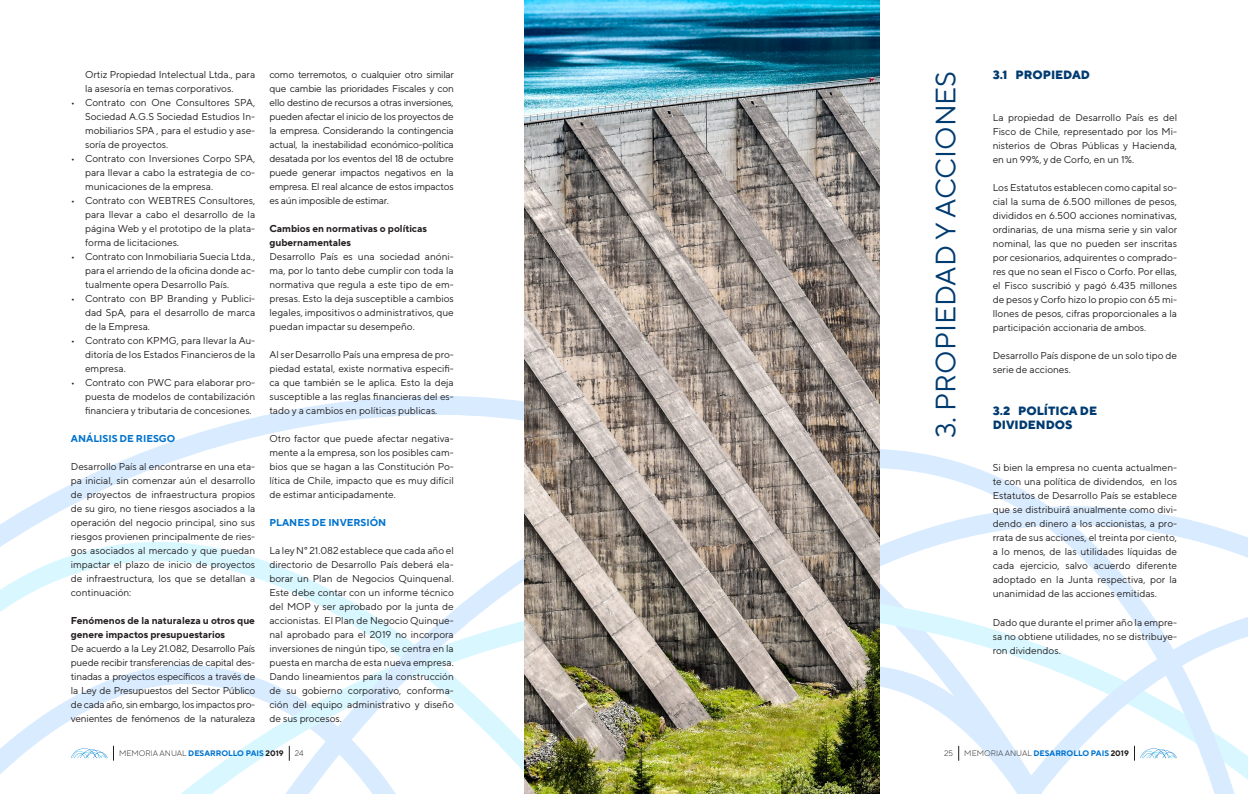
<style>
.page{position:relative;width:1248px;height:794px;background:#fff}
.page>*{position:absolute;margin:0;border:0;box-sizing:border-box;transform-origin:0 0}
.t1{font:28px "TT Norms Pro";color:#003b70}
.t2{font:800 12px/14px "TT Norms Pro";color:#003b70}
.t3{font:10px/14px "TT Norms Pro";color:#231f20;text-align:justify}
.t4{font:700 10px/14px "TT Norms Pro";color:#231f20}
.t5{font:700 10px "TT Norms Pro";color:#0073ce}
.t6{font:700 8px "TT Norms Pro";color:#0073ce}
.t7{font:300 8px "TT Norms Pro";color:#231f20}
.s1{font-weight:300;color:#231f20}
.s2{color:#231f20}
</style>
<div class="page">
<svg style="left:0;top:396px;width:880px;height:378px"></svg>
<svg style="left:29px;top:593px;width:164px;height:201px"></svg>
<svg style="left:193px;top:449px;width:855px;height:345px"></svg>
<svg style="left:496px;top:506px;width:751px;height:288px"></svg>
<svg style="left:879px;top:665px;width:46px;height:129px"></svg>
<svg style="left:925px;top:599px;width:322px;height:195px"></svg>
<svg style="left:958px;top:746px;width:1px;height:14px"></svg>
<svg style="left:1134px;top:746px;width:42px;height:14px"></svg>
<svg style="left:289px;top:746px;width:1px;height:14px"></svg>
<svg style="left:71px;top:746px;width:43px;height:14px"></svg>
<img style="left:524px;top:0;width:355px;height:794px">
<p class="t3" style="left:85px;top:67px;width:172px">Ortiz Propiedad Intelectual Ltda., para la asesoría en temas corporativos.</p>
<p class="t3" style="left:85px;top:95px;width:172px;text-indent:-14px">• Contrato con One Consultores SPA, Sociedad A.G.S Sociedad Estudios In&shy;mobiliarios SPA , para el estudio y ase&shy;soría de proyectos.</p>
<p class="t3" style="left:85px;top:151px;width:172px;text-indent:-14px">• Contrato con Inversiones Corpo SPA, para llevar a cabo la estrategia de co&shy;municaciones de la empresa.</p>
<p class="t3" style="left:85px;top:193px;width:172px;text-indent:-14px">• Contrato con WEBTRES Consultores, para llevar a cabo el desarrollo de la página Web y el prototipo de la plata&shy;forma de licitaciones.</p>
<p class="t3" style="left:85px;top:249px;width:172px;text-indent:-14px">• Contrato con Inmobiliaria Suecia Ltda., para el arriendo de la oficina donde ac&shy;tualmente opera Desarrollo País.</p>
<p class="t3" style="left:85px;top:291px;width:172px;text-indent:-14px">• Contrato con BP Branding y Publici&shy;dad SpA, para el desarrollo de marca de la Empresa.</p>
<p class="t3" style="left:85px;top:333px;width:172px;text-indent:-14px">• Contrato con KPMG, para llevar la Au&shy;ditoría de los Estados Financieros de la empresa.</p>
<p class="t3" style="left:85px;top:375px;width:172px;text-indent:-14px">• Contrato con PWC para elaborar pro&shy;puesta de modelos de contabilización financiera y tributaria de concesiones.</p>
<p class="t5" style="left:71px;top:432px;width:106px">ANÁLISIS DE RIESGO</p>
<p class="t3" style="left:71px;top:459px;width:186px">Desarrollo País al encontrarse en una eta&shy;pa inicial, sin comenzar aún el desarrollo de proyectos de infraestructura propios de su giro, no tiene riesgos asociados a la operación del negocio principal, sino sus riesgos provienen principalmente de ries&shy;gos asociados al mercado y que puedan impactar el plazo de inicio de proyectos de infraestructura, los que se detallan a continuación:</p>
<p class="t4" style="left:71px;top:613px;width:185px">Fenómenos de la naturaleza u otros que genere impactos presupuestarios</p>
<p class="t3" style="left:71px;top:641px;width:186px">De acuerdo a la Ley 21.082, Desarrollo País puede recibir transferencias de capital des&shy;tinadas a proyectos específicos a través de la Ley de Presupuestos del Sector Público de cada año, sin embargo, los impactos pro&shy;venientes de fenómenos de la naturaleza</p>
<p class="t3" style="left:269px;top:67px;width:186px">como terremotos, o cualquier otro similar que cambie las prioridades Fiscales y con ello destino de recursos a otras inversiones, pueden afectar el inicio de los proyectos de la empresa. Considerando la contingencia actual, la inestabilidad económico-política desatada por los eventos del 18 de octubre puede generar impactos negativos en la empresa. El real alcance de estos impactos es aún imposible de estimar.</p>
<p class="t4" style="left:269px;top:221px;width:159px">Cambios en normativas o políticas gubernamentales</p>
<p class="t3" style="left:269px;top:249px;width:186px">Desarrollo País es una sociedad anóni&shy;ma, por lo tanto debe cumplir con toda la normativa que regula a este tipo de em&shy;presas. Esto la deja susceptible a cambios legales, impositivos o administrativos, que puedan impactar su desempeño.</p>
<p class="t3" style="left:269px;top:347px;width:186px">Al ser Desarrollo País una empresa de pro&shy;piedad estatal, existe normativa especifi&shy;ca que también se le aplica. Esto la deja susceptible a las reglas financieras del es&shy;tado y a cambios en políticas publicas.</p>
<p class="t3" style="left:269px;top:431px;width:186px">Otro factor que puede afectar negativa&shy;mente a la empresa, son los posibles cam&shy;bios que se hagan a las Constitución Po&shy;lítica de Chile, impacto que es muy difícil de estimar anticipadamente.</p>
<p class="t5" style="left:269px;top:516px;width:118px">PLANES DE INVERSIÓN</p>
<p class="t3" style="left:269px;top:543px;width:186px">La ley N° 21.082 establece que cada año el directorio de Desarrollo País deberá ela&shy;borar un Plan de Negocios Quinquenal.<br>Este debe contar con un informe técnico del MOP y ser aprobado por la junta de accionistas. El Plan de Negocio Quinque&shy;nal aprobado para el 2019 no incorpora inversiones de ningún tipo, se centra en la puesta en marcha de esta nueva empresa.<br>Dando lineamientos para la construcción de su gobierno corporativo, conforma&shy;ción del equipo administrativo y diseño de sus procesos.</p>
<h1 class="t1" style="left:927px;top:438px;width:369px;rotate:-90deg">3. PROPIEDAD Y ACCIONES</h1>
<p class="t2" style="left:992px;top:68px;width:99px">3.1 PROPIEDAD</p>
<p class="t3" style="left:992px;top:110px;width:186px">La propiedad de Desarrollo País es del Fisco de Chile, representado por los Mi&shy;nisterios de Obras Públicas y Hacienda, en un 99%, y de Corfo, en un 1%.</p>
<p class="t3" style="left:992px;top:180px;width:186px">Los Estatutos establecen como capital so&shy;cial la suma de 6.500 millones de pesos, divididos en 6.500 acciones nominativas, ordinarias, de una misma serie y sin valor nominal, las que no pueden ser inscritas por cesionarios, adquirentes o comprado&shy;res que no sean el Fisco o Corfo. Por ellas, el Fisco suscribió y pagó 6.435 millones de pesos y Corfo hizo lo propio con 65 mi&shy;llones de pesos, cifras proporcionales a la participación accionaria de ambos.</p>
<p class="t3" style="left:992px;top:348px;width:186px">Desarrollo País dispone de un solo tipo de serie de acciones.</p>
<p class="t2" style="left:992px;top:404px;width:106px">3.2 POLÍTICA DE<br>DIVIDENDOS</p>
<p class="t3" style="left:992px;top:460px;width:186px">Si bien la empresa no cuenta actualmen&shy;te con una política de dividendos, en los Estatutos de Desarrollo País se establece que se distribuirá anualmente como divi&shy;dendo en dinero a los accionistas, a pro&shy;rrata de sus acciones, el treinta por ciento, a lo menos, de las utilidades líquidas de cada ejercicio, salvo acuerdo diferente adoptado en la Junta respectiva, por la unanimidad de las acciones emitidas.</p>
<p class="t3" style="left:992px;top:614px;width:186px">Dado que durante el primer año la empre&shy;sa no obtiene utilidades, no se distribuye&shy;ron dividendos.</p>
<p class="t6" style="left:119px;top:748px;width:166px"><span class="s1">MEMORIA ANUAL</span> DESARROLLO PAIS <span class="s2">2019</span></p>
<p class="t7" style="left:295px;top:748px;width:10px">24</p>
<p class="t7" style="left:943px;top:748px;width:10px">25</p>
<p class="t6" style="left:964px;top:748px;width:166px"><span class="s1">MEMORIA ANUAL</span> DESARROLLO PAIS <span class="s2">2019</span></p>
</div>
